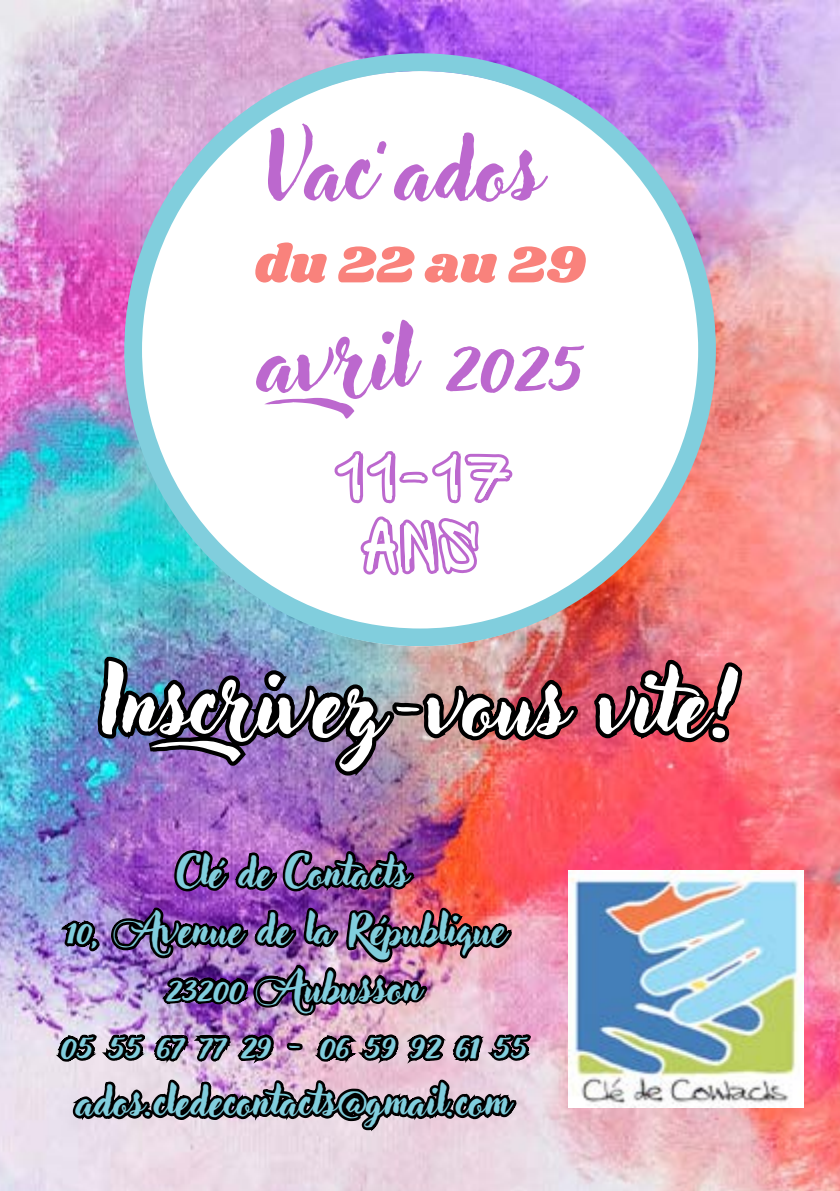
<style>
.page{position:relative;width:840px;height:1191px;background:#fff}
.page>*{position:absolute;margin:0;border:0;box-sizing:border-box;transform-origin:0 0}
.t1{font:88.2px "Adlery Pro Swash";color:#fff}
.t2{font:88.2px/191.4px "Adlery Pro Swash";color:#bc68ce}
.t3{font:54px "Shrikhand";color:#f9827c}
.t4{font:41px/57.2px "Adlery Pro Swash";color:#81cedd;text-align:center}
</style>
<div class="page">
<img style="left:0;top:0;width:839px;height:1191px">
<img style="left:567px;top:871px;width:236px;height:236px">
<svg style="left:124px;top:53px;width:591px;height:542px"></svg>
<svg style="left:332px;top:448px;width:182px;height:136px"></svg>
<img style="left:540px;top:595px;width:205px;height:191px">
<img style="left:52px;top:584px;width:488px;height:405px">
<img style="left:101px;top:883px;width:331px;height:106px">
<svg style="left:38px;top:989px;width:564px;height:184px"></svg>
<img style="left:65px;top:999px;width:454px;height:192px">
<h1 class="t2" style="left:258px;top:73px;width:325px">Vac’ados avril 2025</h1>
<h2 class="t3" style="left:254px;top:227px;width:332px">du 22 au 29</h2>
<h1 class="t1" style="left:101px;top:651px;width:639px">Inscrivez-vous vite!</h1>
<p class="t4" style="left:59px;top:843px;width:468px">Clé de Contacts<br>10, Avenue de la République<br>23200 Aubusson<br>05 55 67 77 29 - 06 59 92 61 55 ados.cledecontacts@gmail.com</p>
</div>
